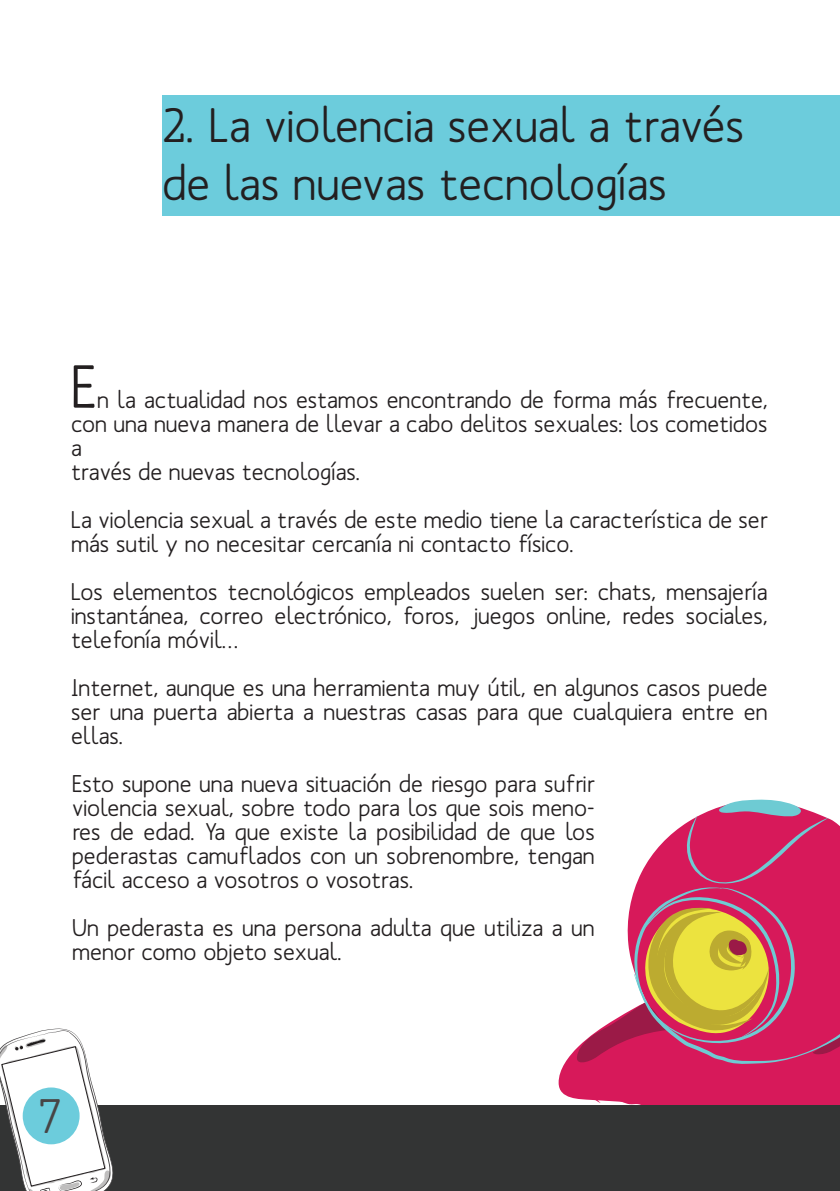
<style>
.page{position:relative;width:840px;height:1191px;background:#fff}
.page>*{position:absolute;margin:0;border:0;box-sizing:border-box;transform-origin:0 0}
.t1{font:500 60px "Mank Sans";color:#231f20}
.t2{font:500 48px/57.6px "Mank Sans";color:#231f20}
.t3{font:500 48px "Mank Sans";color:#474546}
.t4{font:500 24px/24px "Mank Sans";color:#231f20;text-align:justify}
</style>
<div class="page">
<svg style="left:558px;top:1054px;width:13px;height:44px"></svg>
<svg style="left:571px;top:799px;width:268px;height:306px"></svg>
<div style="left:0;top:1105px;width:839px;height:86px;background:#333434"></div>
<svg style="left:0;top:1028px;width:113px;height:163px"></svg>
<div style="left:162px;top:95px;width:605px;height:121px;background:#6cccdc"></div>
<div style="left:23px;top:1087px;width:57px;height:57px;background:#6cccdc;border-radius:50%"></div>
<div style="left:764px;top:95px;width:75px;height:121px;background:#6cccdc"></div>
<p class="t2" style="left:162px;top:96px;width:583px">2. La violencia sexual a través de las nuevas tecnologías</p>
<p class="t1" style="left:71px;top:349px;width:28px">E</p>
<p class="t4" style="left:71px;top:387px;width:697px;text-indent:26px">n la actualidad nos estamos encontrando de forma más frecuente, con una nueva manera de llevar a cabo delitos sexuales: los cometidos a</p>
<p class="t4" style="left:71px;top:459px;width:291px">través de nuevas tecnologías.</p>
<p class="t4" style="left:71px;top:507px;width:697px">La violencia sexual a través de este medio tiene la característica de ser más sutil y no necesitar cercanía ni contacto físico.</p>
<p class="t4" style="left:71px;top:579px;width:697px">Los elementos tecnológicos empleados suelen ser: chats, mensajería instantánea, correo electrónico, foros, juegos online, redes sociales, telefonía móvil…</p>
<p class="t4" style="left:71px;top:675px;width:697px">Internet, aunque es una herramienta muy útil, en algunos casos puede ser una puerta abierta a nuestras casas para que cualquiera entre en ellas.</p>
<p class="t4" style="left:72px;top:771px;width:524px">Esto supone una nueva situación de riesgo para sufrir violencia sexual, sobre todo para los que sois meno&shy;res de edad. Ya que existe la posibilidad de que los pederastas camuflados con un sobrenombre, tengan fácil acceso a vosotros o vosotras.</p>
<p class="t4" style="left:72px;top:915px;width:524px">Un pederasta es una persona adulta que utiliza a un menor como objeto sexual.</p>
<p class="t3" style="left:38px;top:1085px;width:25px">7</p>
</div>
